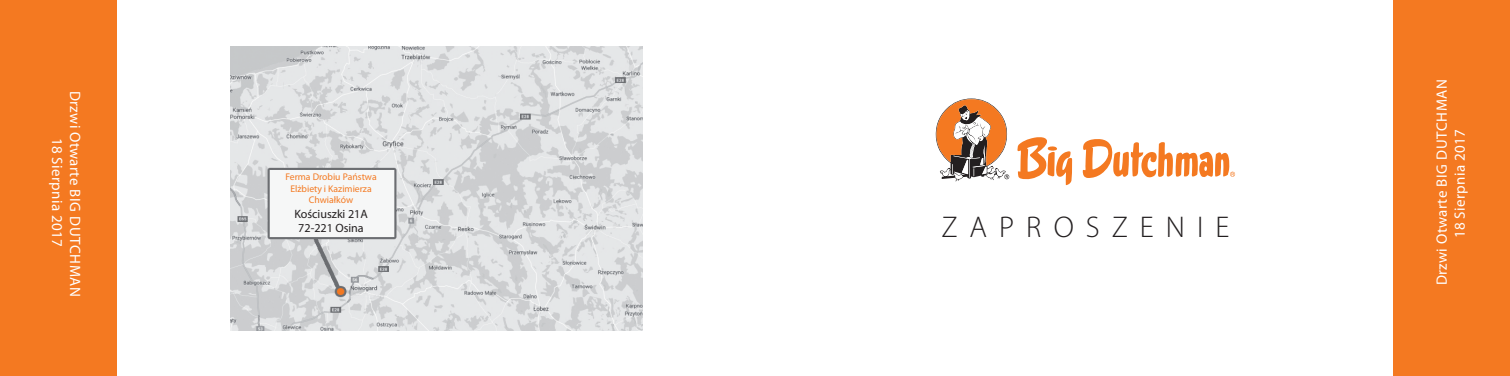
<style>
.page{position:relative;width:1510px;height:376px;background:#fff}
.page>*{position:absolute;margin:0;border:0;box-sizing:border-box;transform-origin:0 0}
.t1{font:300 30px "Myriad Pro";letter-spacing:.4em;color:#231f20}
.t2{font:15px/18px "Myriad Pro";letter-spacing:.025em;color:#fff;text-align:center}
.t3{font:12.12px/14.5px "Myriad Pro";color:#231f20;text-align:center}
.t4{font:9.62px/11.6px "Myriad Pro";color:#f47921;text-align:center}
</style>
<div class="page">
<svg style="left:1017px;top:137px;width:55px;height:48px"></svg>
<svg style="left:1082px;top:139px;width:153px;height:39px"></svg>
<svg style="left:935px;top:98px;width:74px;height:83px"></svg>
<div style="left:1393px;top:0;width:116px;height:376px;background:#f47921"></div>
<div style="left:0;top:0;width:117px;height:376px;background:#f47921"></div>
<img style="left:231px;top:46px;width:411px;height:284px">
<p class="t2" style="left:85px;top:91px;width:208px;rotate:90deg">Drzwi Otwarte BIG DUTCHMAN<br>18 Sierpnia 2017</p>
<p class="t2" style="left:1432px;top:285px;width:208px;rotate:-90deg">Drzwi Otwarte BIG DUTCHMAN<br>18 Sierpnia 2017</p>
<p class="t4" style="left:285px;top:171px;width:93px">Ferma Drobiu Państwa<br>Elżbiety i Kazimierza<br>Chwiałków</p>
<p class="t3" style="left:294px;top:206px;width:75px">Kościuszki 21A<br>72-221 Osina</p>
<h1 class="t1" style="left:941px;top:210px;width:289px">ZAPROSZENIE</h1>
</div>
